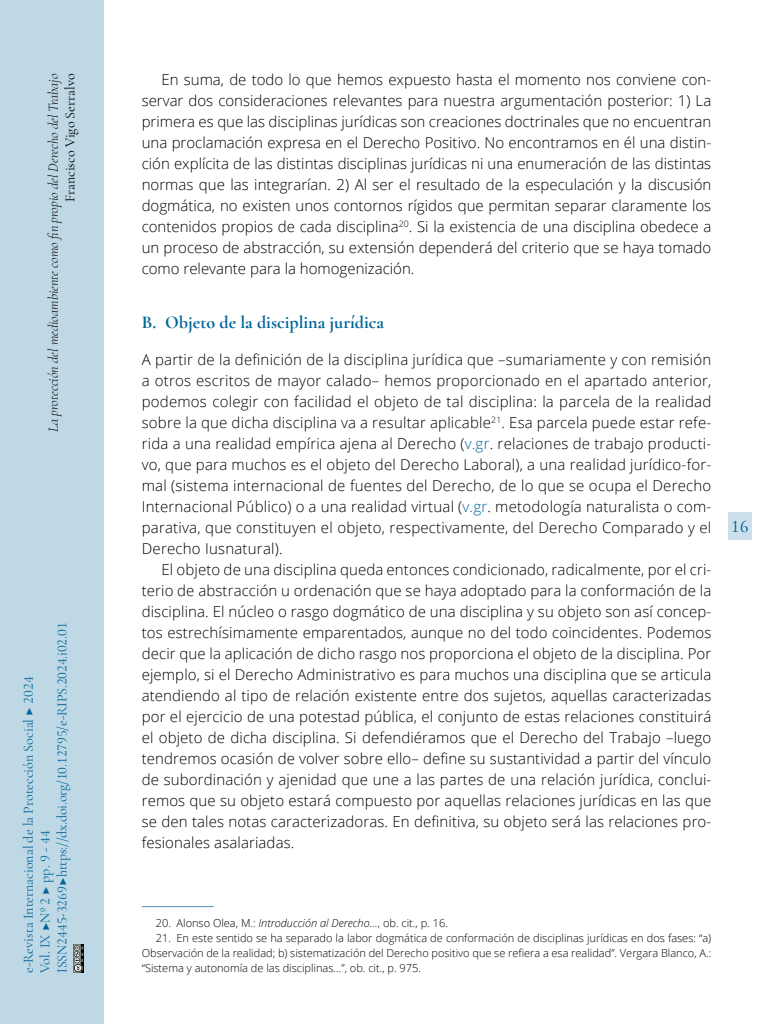
<style>
.page{position:relative;width:768px;height:1024px;background:#fff}
.page>*{position:absolute;margin:0;border:0;box-sizing:border-box;transform-origin:0 0}
.t1{font:700 18px "Cormorant Garamond";color:#006599}
.t2{font:500 18px "Cormorant Garamond";color:#006599}
.t3{font:300 15px/21px "Open Sans";letter-spacing:.01em;color:#000;text-align:justify}
.t4{font:14px/16.8px "Cormorant Garamond";color:#006599}
.t5{font:italic 300 14px "Cormorant Garamond";color:#000}
.t6{font:14px "Cormorant Garamond";color:#000}
.t7{font:300 11px/15px "Open Sans";color:#000;text-align:right}
.s1{color:#006599}
.s2{font-style:italic}
</style>
<div class="page">
<hr style="left:142px;top:906px;width:72px;height:1px;background:#4d93b8">
<div style="left:0;top:0;width:103px;height:1024px;background:#bfd8e6"></div>
<div style="left:728px;top:512px;width:23px;height:28px;background:#cce0eb"></div>
<img style="left:74px;top:944px;width:10px;height:28px">
<p class="t5" style="left:45px;top:432px;width:360px;rotate:-90deg">La protección del medioambiente como fin propio del Derecho del Trabajo</p>
<p class="t6" style="left:62px;top:202px;width:130px;rotate:-90deg">Francisco Vigo Serralvo</p>
<p class="t4" style="left:20px;top:973px;width:352px;rotate:-90deg">e-Revista Internacional de la Protección Social ▶ 2024<br>Vol. IX ▶Nº 2 ▶ pp. 9 - 44<br>ISSN 2445-3269 ▶ https://dx.doi.org/10.12795/e-RIPS.2024.i02.01</p>
<p class="t3" style="left:142px;top:69px;width:571px;text-indent:20px">En suma, de todo lo que hemos expuesto hasta el momento nos conviene con&shy;servar dos consideraciones relevantes para nuestra argumentación posterior: 1) La primera es que las disciplinas jurídicas son creaciones doctrinales que no encuentran una proclamación expresa en el Derecho Positivo. No encontramos en él una distin&shy;ción explícita de las distintas disciplinas jurídicas ni una enumeración de las distintas normas que las integrarían. 2) Al ser el resultado de la especulación y la discusión dogmática, no existen unos contornos rígidos que permitan separar claramente los contenidos propios de cada disciplina<sup>20</sup>. Si la existencia de una disciplina obedece a un proceso de abstracción, su extensión dependerá del criterio que se haya tomado como relevante para la homogenización.</p>
<p class="t1" style="left:142px;top:311px;width:244px">B. Objeto de la disciplina jurídica</p>
<p class="t3" style="left:142px;top:348px;width:571px">A partir de la definición de la disciplina jurídica que –sumariamente y con remisión a otros escritos de mayor calado– hemos proporcionado en el apartado anterior, podemos colegir con facilidad el objeto de tal disciplina: la parcela de la realidad sobre la que dicha disciplina va a resultar aplicable<sup>21</sup>. Esa parcela puede estar refe&shy;rida a una realidad empírica ajena al Derecho (<span class="s1">v.gr</span>. relaciones de trabajo producti&shy;vo, que para muchos es el objeto del Derecho Laboral), a una realidad jurídico-for&shy;mal (sistema internacional de fuentes del Derecho, de lo que se ocupa el Derecho Internacional Público) o a una realidad virtual (<span class="s1">v.gr</span>. metodología naturalista o com&shy;parativa, que constituyen el objeto, respectivamente, del Derecho Comparado y el Derecho Iusnatural).</p>
<p class="t3" style="left:142px;top:558px;width:571px;text-indent:20px">El objeto de una disciplina queda entonces condicionado, radicalmente, por el cri&shy;terio de abstracción u ordenación que se haya adoptado para la conformación de la disciplina. El núcleo o rasgo dogmático de una disciplina y su objeto son así concep&shy;tos estrechísimamente emparentados, aunque no del todo coincidentes. Podemos decir que la aplicación de dicho rasgo nos proporciona el objeto de la disciplina. Por ejemplo, si el Derecho Administrativo es para muchos una disciplina que se articula atendiendo al tipo de relación existente entre dos sujetos, aquellas caracterizadas por el ejercicio de una potestad pública, el conjunto de estas relaciones constituirá el objeto de dicha disciplina. Si defendiéramos que el Derecho del Trabajo –luego tendremos ocasión de volver sobre ello– define su sustantividad a partir del vínculo de subordinación y ajenidad que une a las partes de una relación jurídica, conclui&shy;remos que su objeto estará compuesto por aquellas relaciones jurídicas en las que se den tales notas caracterizadoras. En definitiva, su objeto será las relaciones pro&shy;fesionales asalariadas.</p>
<p class="t2" style="left:731px;top:515px;width:19px">16</p>
<p class="t7" style="left:156px;top:915px;width:294px">20. Alonso Olea, M.: <span class="s2">Introducción al Derecho…</span>, ob. cit., p. 16.</p>
<p class="t7" style="left:142px;top:931px;width:571px">21. En este sentido se ha separado la labor dogmática de conformación de disciplinas jurídicas en dos fases: “a)<br>Observación de la realidad; b) sistematización del Derecho positivo que se refiera a esa realidad”. Vergara Blanco, A.:</p>
<p class="t7" style="left:142px;top:961px;width:281px">“Sistema y autonomía de las disciplinas…”, ob. cit., p. 975.</p>
</div>
